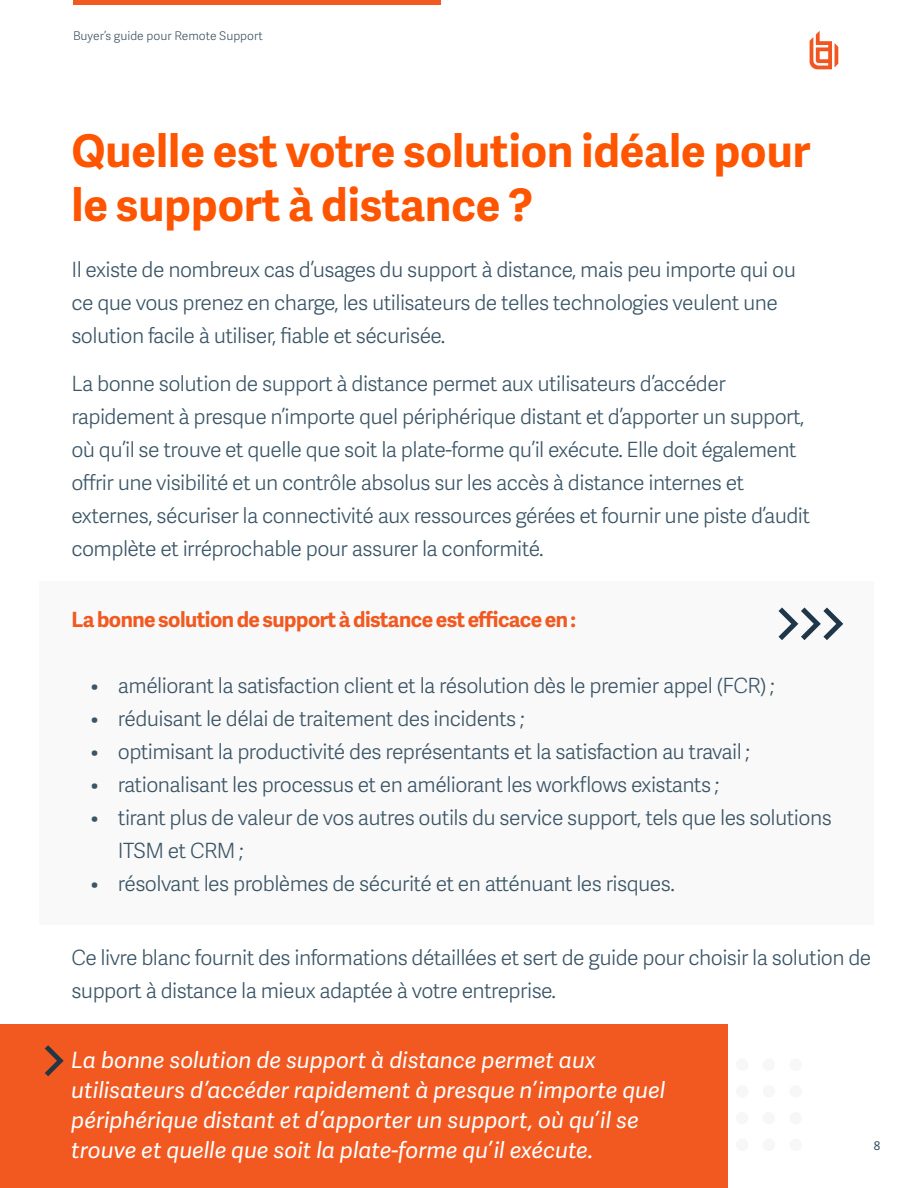
<style>
.page{position:relative;width:918px;height:1188px;background:#fff}
.page>*{position:absolute;margin:0;border:0;box-sizing:border-box;transform-origin:0 0}
.t1{font:700 45px/54px "Adelle Sans";color:#f50}
.t2{font:italic 22.5px/30px "Adelle Sans";letter-spacing:-.005em;color:#fff}
.t3{font:300 21px/33px "Adelle Sans";letter-spacing:-.025em;color:#3b5566}
.t4{font:700 21px "Adelle Sans";letter-spacing:-.025em;color:#f15921}
.t5{font:300 12px "Adelle Sans";color:#415564}
.t6{font:12px "Adelle Sans";color:#415564}
</style>
<div class="page">
<div style="left:736px;top:1085px;width:12px;height:13px;background:#f7f7f7;border-radius:50%"></div>
<div style="left:789px;top:1085px;width:13px;height:13px;background:#f7f7f7;border-radius:50%"></div>
<div style="left:736px;top:1139px;width:12px;height:12px;background:#f7f7f7;border-radius:50%"></div>
<div style="left:789px;top:1139px;width:13px;height:12px;background:#f7f7f7;border-radius:50%"></div>
<div style="left:763px;top:1085px;width:12px;height:13px;background:#f7f7f7;border-radius:50%"></div>
<div style="left:763px;top:1139px;width:12px;height:12px;background:#f7f7f7;border-radius:50%"></div>
<div style="left:763px;top:1058px;width:12px;height:13px;background:#f7f7f7;border-radius:50%"></div>
<div style="left:763px;top:1112px;width:12px;height:12px;background:#f7f7f7;border-radius:50%"></div>
<div style="left:736px;top:1058px;width:12px;height:13px;background:#f7f7f7;border-radius:50%"></div>
<div style="left:789px;top:1058px;width:13px;height:13px;background:#f7f7f7;border-radius:50%"></div>
<div style="left:736px;top:1112px;width:12px;height:12px;background:#f7f7f7;border-radius:50%"></div>
<div style="left:789px;top:1112px;width:13px;height:12px;background:#f7f7f7;border-radius:50%"></div>
<div style="left:40px;top:581px;width:834px;height:344px;background:#f9f9f9"></div>
<svg style="left:810px;top:31px;width:28px;height:38px"></svg>
<hr style="left:73px;top:0;width:368px;height:4px;background:#f15921">
<svg style="left:779px;top:608px;width:64px;height:32px"></svg>
<div style="left:0;top:1024px;width:727px;height:164px;background:#f15921"></div>
<svg style="left:45px;top:1045px;width:19px;height:31px"></svg>
<p class="t5" style="left:73px;top:27px;width:191px">Buyer’s guide pour Remote Support</p>
<p class="t1" style="left:71px;top:122px;width:741px">Quelle est votre solution idéale pour le support à distance ?</p>
<p class="t3" style="left:71px;top:252px;width:726px">Il existe de nombreux cas d’usages du support à distance, mais peu importe qui ou ce que vous prenez en charge, les utilisateurs de telles technologies veulent une solution facile à utiliser, fiable et sécurisée.</p>
<p class="t3" style="left:71px;top:366px;width:740px">La bonne solution de support à distance permet aux utilisateurs d’accéder rapidement à presque n’importe quel périphérique distant et d’apporter un support, où qu’il se trouve et quelle que soit la plate-forme qu’il exécute. Elle doit également offrir une visibilité et un contrôle absolus sur les accès à distance internes et externes, sécuriser la connectivité aux ressources gérées et fournir une piste d’audit complète et irréprochable pour assurer la conformité.</p>
<p class="t4" style="left:71px;top:604px;width:506px">La bonne solution de support à distance est efficace en :</p>
<p class="t3" style="left:91px;top:668px;width:685px">• améliorant la satisfaction client et la résolution dès le premier appel (FCR) ;</p>
<p class="t3" style="left:91px;top:701px;width:435px">• réduisant le délai de traitement des incidents ;</p>
<p class="t3" style="left:91px;top:734px;width:661px">• optimisant la productivité des représentants et la satisfaction au travail ;</p>
<p class="t3" style="left:91px;top:767px;width:630px">• rationalisant les processus et en améliorant les workflows existants ;</p>
<p class="t3" style="left:118px;top:800px;width:715px;text-indent:-27px">• tirant plus de valeur de vos autres outils du service support, tels que les solutions<br>ITSM et CRM ;</p>
<p class="t3" style="left:91px;top:866px;width:586px">• résolvant les problèmes de sécurité et en atténuant les risques.</p>
<p class="t3" style="left:71px;top:940px;width:802px">Ce livre blanc fournit des informations détaillées et sert de guide pour choisir la solution de support à distance la mieux adaptée à votre entreprise.</p>
<p class="t2" style="left:71px;top:1046px;width:595px">La bonne solution de support à distance permet aux utilisateurs d’accéder rapidement à presque n’importe quel périphérique distant et d’apporter un support, où qu’il se trouve et quelle que soit la plate-forme qu’il exécute.</p>
<p class="t6" style="left:874px;top:1137px;width:8px">8</p>
</div>
